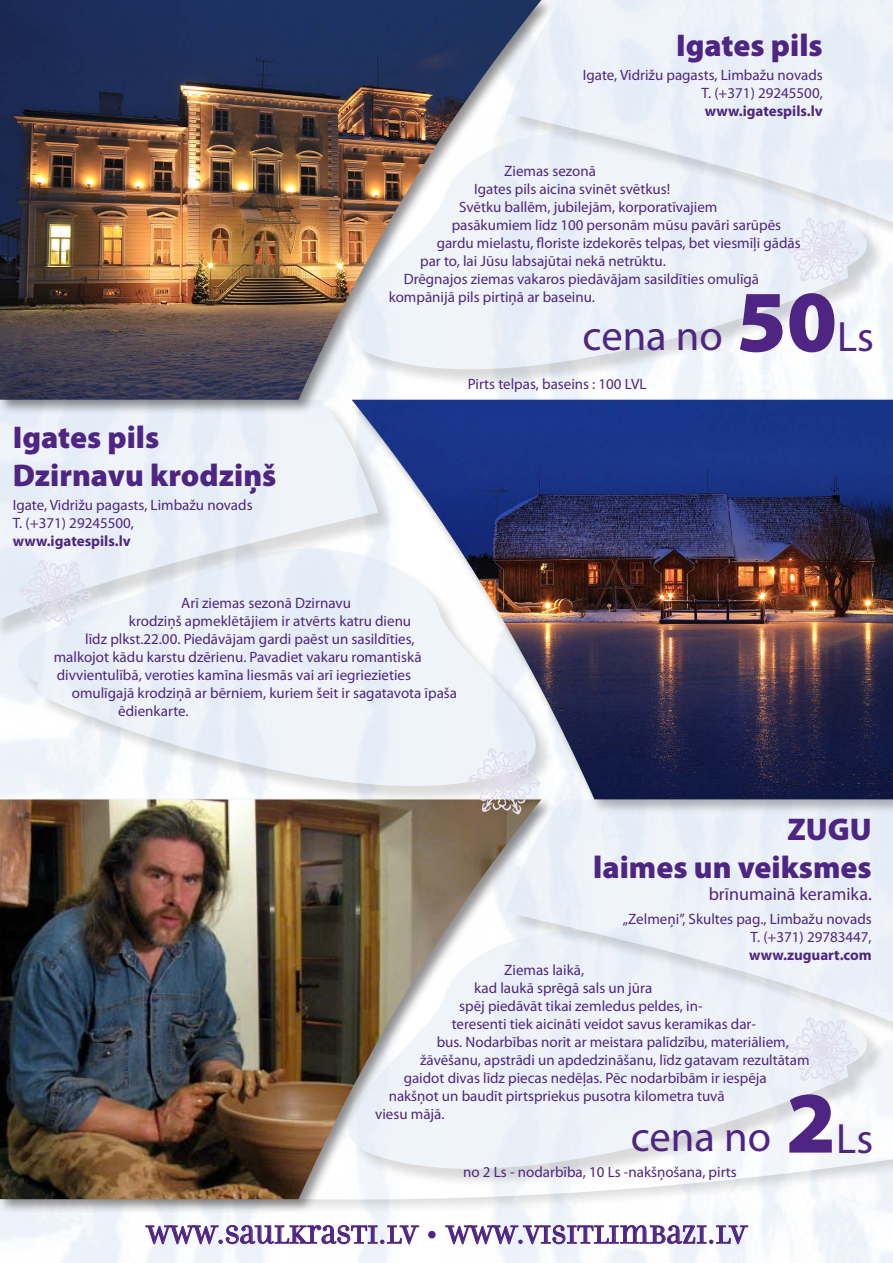
<style>
.page{position:relative;width:893px;height:1263px;background:#fff}
.page>*{position:absolute;margin:0;border:0;box-sizing:border-box;transform-origin:0 0}
.t1{font:42.6px "Myriad Pro";color:#4e2582}
.t2{font:900 31.5px/37.8px "Myriad Pro";color:#4e2582}
.t3{font:27px "Filosofia Unicase";color:#4e2582}
.t4{font:18px "Myriad Pro";color:#4e2582}
.t5{font:15px/18px "Myriad Pro";color:#4e2582;text-align:right}
.t6{font:700 15px "Myriad Pro";color:#4e2582}
.s1{font-weight:900;font-size:88.05px}
</style>
<div class="page">
<svg style="left:0;top:1201px;width:893px;height:62px"></svg>
<svg style="left:555px;top:1040px;width:338px;height:161px;fill:#eff3f9"></svg>
<svg style="left:0;top:640px;width:350px;height:156px;fill:#eef3f9"></svg>
<img style="left:352px;top:402px;width:541px;height:397px">
<div style="left:509px;top:802px;width:384px;height:238px;background:#231f20;opacity:.42"></div>
<svg style="left:555px;top:799px;width:338px;height:223px;fill:#ebf1f8"></svg>
<div style="left:0;top:402px;width:396px;height:238px;background:#231f20;opacity:.42"></div>
<svg style="left:0;top:415px;width:378px;height:208px;fill:#ebf1f8"></svg>
<svg style="left:19px;top:559px;width:73px;height:68px;background:#e3e6ef"></svg>
<svg style="left:787px;top:1017px;width:72px;height:67px"></svg>
<div style="left:0;top:796px;width:555px;height:418px;background:#231f20;opacity:.5"></div>
<img style="left:0;top:799px;width:541px;height:400px">
<svg style="left:145px;top:1225px;width:274px;height:19px"></svg>
<div style="left:428px;top:1231px;width:8px;height:7px;border:3px solid #4e2582;border-radius:50%"></div>
<svg style="left:445px;top:1225px;width:303px;height:19px"></svg>
<svg style="left:555px;top:241px;width:338px;height:161px;fill:#edf3f9"></svg>
<div style="left:509px;top:2px;width:384px;height:239px;background:#edf3f9"></div>
<svg style="left:555px;top:0;width:338px;height:223px"></svg>
<svg style="left:787px;top:217px;width:72px;height:68px"></svg>
<div style="left:0;top:0;width:555px;height:415px;background:#231f20;opacity:.5"></div>
<img style="left:0;top:0;width:541px;height:400px">
<svg style="left:468px;top:748px;width:72px;height:67px"></svg>
<h2 class="t2" style="left:676px;top:27px;width:148px">Igates pils</h2>
<p class="t5" style="left:583px;top:67px;width:241px">Igate, Vidrižu pagasts, Limbažu novads<br>T. (+371) 29245500,</p>
<p class="t6" style="left:705px;top:103px;width:119px">www.igatespils.lv</p>
<p class="t5" style="left:504px;top:162px;width:93px">Ziemas sezonā</p>
<p class="t5" style="left:474px;top:180px;width:197px">Igates pils aicina svinēt svētkus!</p>
<p class="t5" style="left:459px;top:198px;width:260px">Svētku ballēm, jubilejām, korporatīvajiem</p>
<p class="t5" style="left:452px;top:216px;width:331px">pasākumiem līdz 100 personām mūsu pavāri sarūpēs</p>
<p class="t5" style="left:437px;top:234px;width:366px">gardu mielastu, floriste izdekorēs telpas, bet viesmīļi gādās</p>
<p class="t5" style="left:420px;top:252px;width:247px">par to, lai Jūsu labsajūtai nekā netrūktu.</p>
<p class="t5" style="left:404px;top:270px;width:357px">Drēgnajos ziemas vakaros piedāvājam sasildīties omulīgā</p>
<p class="t5" style="left:389px;top:288px;width:208px">kompānijā pils pirtiņā ar baseinu.</p>
<h1 class="t1" style="left:583px;top:312px;width:293px">cena no <span class="s1">50</span>Ls</h1>
<h2 class="t2" style="left:13px;top:418px;width:265px">Igates pils<br>Dzirnavu krodziņš</h2>
<p class="t5" style="left:13px;top:496px;width:241px;text-align:left">Igate, Vidrižu pagasts, Limbažu novads<br>T. (+371) 29245500,</p>
<p class="t6" style="left:13px;top:532px;width:119px">www.igatespils.lv</p>
<p class="t5" style="left:468px;top:375px;width:180px">Pirts telpas, baseins : 100 LVL</p>
<p class="t5" style="left:181px;top:594px;width:171px">Arī ziemas sezonā Dzirnavu</p>
<p class="t5" style="left:129px;top:612px;width:284px">krodziņš apmeklētājiem ir atvērts katru dienu</p>
<p class="t5" style="left:85px;top:630px;width:331px">līdz plkst.22.00. Piedāvājam gardi paēst un sasildīties,</p>
<p class="t5" style="left:54px;top:648px;width:369px">malkojot kādu karstu dzērienu. Pavadiet vakaru romantiskā</p>
<p class="t5" style="left:57px;top:666px;width:356px">divvientulībā, veroties kamīna liesmās vai arī iegriezieties</p>
<p class="t5" style="left:72px;top:684px;width:387px">omulīgajā krodziņā ar bērniem, kuriem šeit ir sagatavota īpaša</p>
<p class="t5" style="left:118px;top:702px;width:72px">ēdienkarte.</p>
<h2 class="t2" style="left:593px;top:811px;width:280px;text-align:right">ZUGU<br>laimes un veiksmes</h2>
<p class="t4" style="left:709px;top:884px;width:165px">brīnumainā keramika.</p>
<p class="t5" style="left:623px;top:910px;width:251px">„Zelmeņi”, Skultes pag., Limbažu novads<br>T. (+371) 29783447,</p>
<p class="t6" style="left:749px;top:946px;width:124px">www.zuguart.com</p>
<p class="t5" style="left:504px;top:961px;width:82px">Ziemas laikā,</p>
<p class="t5" style="left:474px;top:979px;width:180px">kad laukā sprēgā sals un jūra</p>
<p class="t5" style="left:459px;top:997px;width:245px">spēj piedāvāt tikai zemledus peldes, in-</p>
<p class="t5" style="left:452px;top:1015px;width:306px">teresenti tiek aicināti veidot savus keramikas dar-</p>
<p class="t5" style="left:437px;top:1033px;width:354px">bus. Nodarbības norit ar meistara palīdzību, materiāliem,</p>
<p class="t5" style="left:420px;top:1051px;width:391px">žāvēšanu, apstrādi un apdedzināšanu, līdz gatavam rezultātam</p>
<p class="t5" style="left:404px;top:1069px;width:365px">gaidot divas līdz piecas nedēļas. Pēc nodarbībām ir iespēja</p>
<p class="t5" style="left:389px;top:1087px;width:337px">nakšņot un baudīt pirtspriekus pusotra kilometra tuvā</p>
<p class="t5" style="left:375px;top:1105px;width:71px">viesu mājā.</p>
<h1 class="t1" style="left:631px;top:1114px;width:244px">cena no <span class="s1">2</span>Ls</h1>
<p class="t5" style="left:463px;top:1163px;width:275px">no 2 Ls - nodarbība, 10 Ls -nakšņošana, pirts</p>
<h3 class="t3" style="left:147px;top:1219px;width:600px">WWW.SAULKRASTI.LV • WWW.VISITLIMBAZI.LV</h3>
</div>
